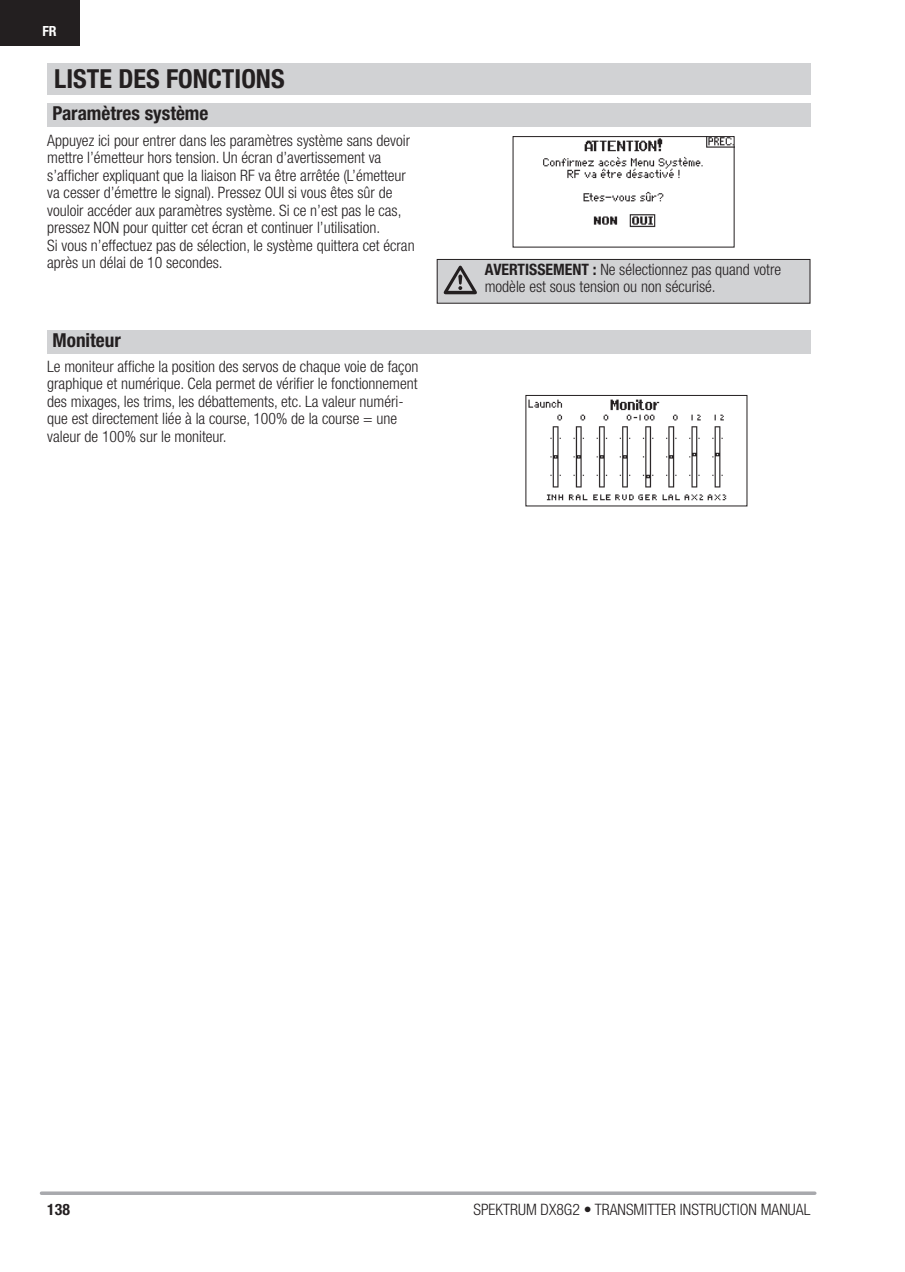
<style>
.page{position:relative;width:905px;height:1272px;background:#fff}
.page>*{position:absolute;margin:0;border:0;box-sizing:border-box;transform-origin:0 0}
.t1{font:700 condensed 26.25px "Helvetica Neue LT Std";color:#231f20}
.t2{font:700 condensed 19.25px "Helvetica Neue LT Std";color:#231f20}
.t3{font:300 condensed 15.75px/17.5px "Helvetica Neue LT Std";color:#231f20}
.t4{font:700 condensed 15.75px "Helvetica Neue LT Std";color:#231f20}
.t5{font:700 condensed 14px "Helvetica Neue LT Std";color:#fff}
.s1{font-weight:700}
</style>
<div class="page">
<svg style="left:41px;top:1191px;width:773px;height:4px;background:#b2b3b6"></svg>
<div style="left:0;top:0;width:79px;height:45px;background:#231f20"></div>
<div style="left:437px;top:259px;width:373px;height:44px;background:#d1d2d4"></div>
<div style="left:437px;top:259px;width:373px;height:45px;border:1px solid #231f20"></div>
<svg style="left:444px;top:266px;width:33px;height:28px"></svg>
<img style="left:528px;top:399px;width:199px;height:102px">
<div style="left:525px;top:395px;width:222px;height:111px;border:1px solid #231f20"></div>
<div style="left:47px;top:63px;width:763px;height:31px;background:#d1d2d4"></div>
<div style="left:47px;top:103px;width:763px;height:23px;background:#d1d2d4"></div>
<div style="left:47px;top:330px;width:763px;height:23px;background:#d1d2d4"></div>
<img style="left:543px;top:138px;width:189px;height:90px">
<div style="left:512px;top:136px;width:222px;height:111px;border:1px solid #231f20"></div>
<p class="t5" style="left:42px;top:23px;width:16px">FR</p>
<h1 class="t1" style="left:54px;top:63px;width:232px">LISTE DES FONCTIONS</h1>
<p class="t2" style="left:52px;top:101px;width:157px">Paramètres système</p>
<p class="t3" style="left:47px;top:131px;width:369px">Appuyez ici pour entrer dans les paramètres système sans devoir mettre l’émetteur hors tension. Un écran d’avertissement va s’afficher expliquant que la liaison RF va être arrêtée (L’émetteur va cesser d’émettre le signal). Pressez OUI si vous êtes sûr de vouloir accéder aux paramètres système. Si ce n’est pas le cas, pressez NON pour quitter cet écran et continuer l’utilisation.<br>Si vous n’effectuez pas de sélection, le système quittera cet écran après un délai de 10 secondes.</p>
<p class="t2" style="left:52px;top:328px;width:70px">Moniteur</p>
<p class="t3" style="left:47px;top:357px;width:372px">Le moniteur affiche la position des servos de chaque voie de façon graphique et numérique. Cela permet de vérifier le fonctionnement des mixages, les trims, les débattements, etc. La valeur numéri&shy;que est directement liée à la course, 100% de la course = une valeur de 100% sur le moniteur.</p>
<p class="t3" style="left:485px;top:260px;width:298px"><span class="s1">AVERTISSEMENT :</span> Ne sélectionnez pas quand votre modèle est sous tension ou non sécurisé.</p>
<p class="t4" style="left:47px;top:1199px;width:24px">138</p>
<p class="t3" style="left:473px;top:1200px;width:338px">SPEKTRUM DX8G2 • TRANSMITTER INSTRUCTION MANUAL</p>
</div>
